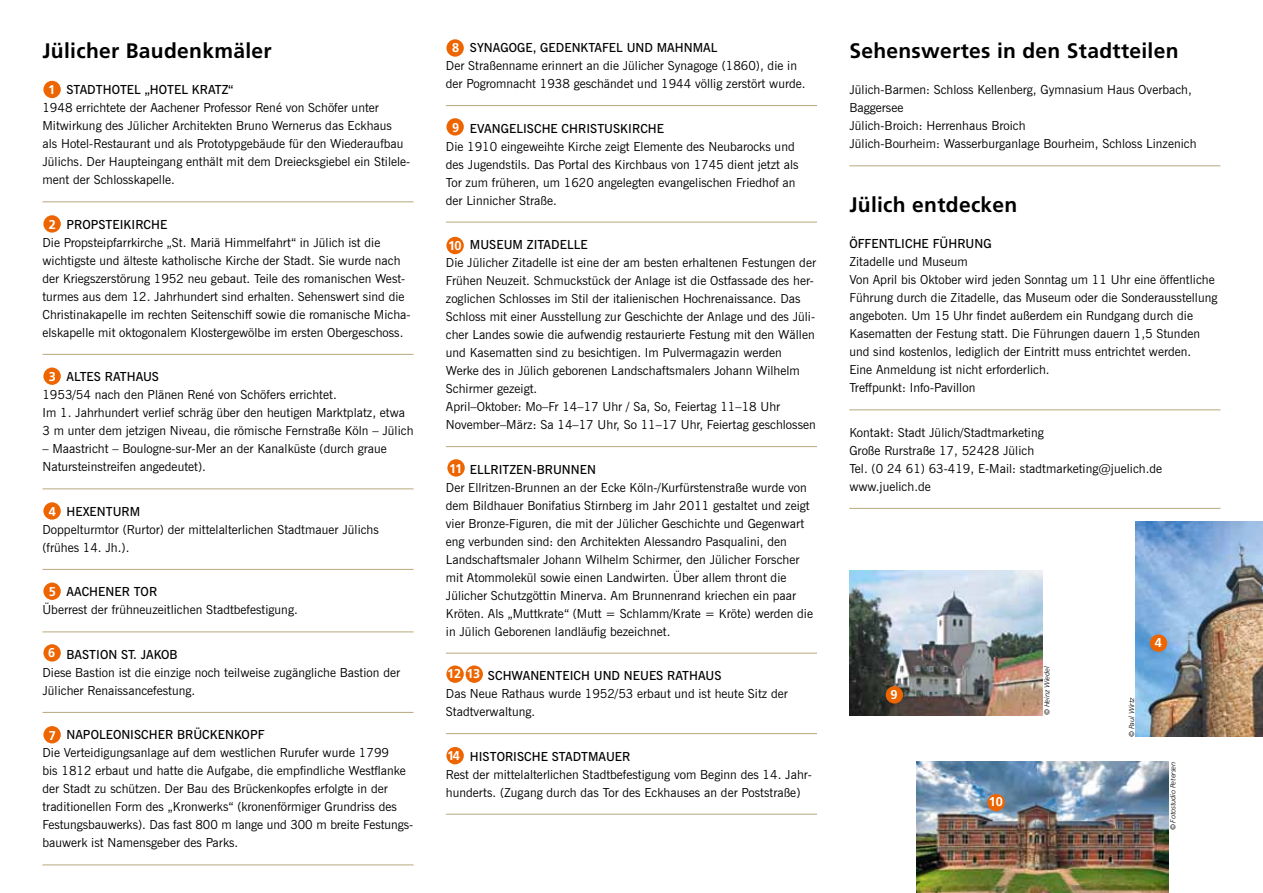
<style>
.page{position:relative;width:1263px;height:893px;background:#fff}
.page>*{position:absolute;margin:0;border:0;box-sizing:border-box;transform-origin:0 0}
.t1{font:700 21px "Frutiger LT";letter-spacing:.015em;color:#000}
.t2{font:700 12.75px "Frutiger LT";letter-spacing:-.035em;color:#fff}
.t3{font:12.45px/18px "News Gothic BT";color:#000}
.t4{font:600 12.45px "News Gothic BT";color:#000}
.t5{font:italic 300 7.2px "Frutiger LT";color:#000}
</style>
<div class="page">
<img style="left:916px;top:761px;width:253px;height:132px">
<hr style="left:42px;top:201px;width:372px;height:1px;background:#b7a87d">
<hr style="left:42px;top:354px;width:372px;height:1px;background:#b7a87d">
<hr style="left:42px;top:488px;width:372px;height:1px;background:#b7a87d">
<hr style="left:42px;top:569px;width:372px;height:1px;background:#b7a87d">
<hr style="left:42px;top:631px;width:372px;height:1px;background:#b7a87d">
<hr style="left:42px;top:712px;width:372px;height:1px;background:#b7a87d">
<hr style="left:42px;top:864px;width:372px;height:1px;background:#b7a87d">
<hr style="left:446px;top:105px;width:371px;height:1px;background:#b7a87d">
<hr style="left:446px;top:222px;width:371px;height:1px;background:#b7a87d">
<hr style="left:446px;top:446px;width:371px;height:1px;background:#b7a87d">
<hr style="left:446px;top:653px;width:371px;height:1px;background:#b7a87d">
<hr style="left:446px;top:733px;width:371px;height:1px;background:#b7a87d">
<hr style="left:446px;top:814px;width:371px;height:1px;background:#b7a87d">
<hr style="left:849px;top:165px;width:371px;height:1px;background:#b7a87d">
<hr style="left:849px;top:409px;width:371px;height:1px;background:#b7a87d">
<hr style="left:849px;top:508px;width:371px;height:1px;background:#b7a87d">
<div style="left:43px;top:81px;width:18px;height:17px;background:#ec6500;border-radius:50%"></div>
<div style="left:43px;top:583px;width:18px;height:17px;background:#ec6500;border-radius:50%"></div>
<div style="left:446px;top:237px;width:18px;height:17px;background:#ec6500;border-radius:50%"></div>
<div style="left:466px;top:665px;width:17px;height:18px;background:#ec6500;border-radius:50%"></div>
<div style="left:43px;top:367px;width:18px;height:18px;background:#ec6500;border-radius:50%"></div>
<div style="left:446px;top:39px;width:18px;height:18px;background:#ec6500;border-radius:50%"></div>
<div style="left:446px;top:747px;width:18px;height:17px;background:#ec6500;border-radius:50%"></div>
<div style="left:43px;top:215px;width:18px;height:18px;background:#ec6500;border-radius:50%"></div>
<div style="left:43px;top:644px;width:18px;height:18px;background:#ec6500;border-radius:50%"></div>
<div style="left:43px;top:726px;width:18px;height:17px;background:#ec6500;border-radius:50%"></div>
<div style="left:447px;top:459px;width:18px;height:18px;background:#ec6500;border-radius:50%"></div>
<div style="left:987px;top:794px;width:18px;height:17px;background:#ec6500;border-radius:50%"></div>
<div style="left:43px;top:502px;width:18px;height:18px;background:#ec6500;border-radius:50%"></div>
<div style="left:446px;top:118px;width:18px;height:18px;background:#ec6500;border-radius:50%"></div>
<div style="left:446px;top:665px;width:18px;height:18px;background:#ec6500;border-radius:50%"></div>
<img style="left:849px;top:571px;width:193px;height:145px">
<div style="left:886px;top:686px;width:17px;height:18px;background:#ec6500;border-radius:50%"></div>
<img style="left:1135px;top:522px;width:128px;height:214px">
<div style="left:1150px;top:634px;width:17px;height:18px;background:#ec6500;border-radius:50%"></div>
<h1 class="t1" style="left:42px;top:39px;width:231px">Jülicher Baudenkmäler</h1>
<p class="t4" style="left:66px;top:82px;width:168px">STADTHOTEL „HOTEL KRATZ“</p>
<p class="t3" style="left:42px;top:99px;width:369px">1948 errichtete der Aachener Professor René von Schöfer unter Mitwirkung des Jülicher Architekten Bruno Wernerus das Eckhaus<br>als Hotel-Restaurant und als Prototypgebäude für den Wiederaufbau Jülichs. Der Haupteingang enthält mit dem Dreiecksgiebel ein Stilele&shy;ment der Schlosskapelle.</p>
<p class="t4" style="left:66px;top:217px;width:102px">PROPSTEIKIRCHE</p>
<p class="t3" style="left:42px;top:233px;width:370px">Die Propsteipfarrkirche „St. Mariä Himmelfahrt“ in Jülich ist die wichtigste und älteste katholische Kirche der Stadt. Sie wurde nach der Kriegszerstörung 1952 neu gebaut. Teile des romanischen West&shy;turmes aus dem 12. Jahrhundert sind erhalten. Sehenswert sind die Christinakapelle im rechten Seitenschiff sowie die romanische Micha&shy;elskapelle mit oktogonalem Klostergewölbe im ersten Obergeschoss.</p>
<p class="t4" style="left:42px;top:369px;width:17px">A</p>
<p class="t4" style="left:74px;top:369px;width:86px">LTES RATHAUS</p>
<p class="t3" style="left:42px;top:386px;width:373px">1953/54 nach den Plänen René von Schöfers errichtet.<br>Im 1. Jahrhundert verlief schräg über den heutigen Marktplatz, etwa<br>3 m unter dem jetzigen Niveau, die römische Fernstraße Köln – Jülich</p>
<p class="t3" style="left:42px;top:440px;width:346px">– Maastricht – Boulogne-sur-Mer an der Kanalküste (durch graue<br>Natursteinstreifen angedeutet).</p>
<p class="t4" style="left:42px;top:504px;width:17px">H</p>
<p class="t4" style="left:75px;top:504px;width:66px">EXENTURM</p>
<p class="t3" style="left:42px;top:520px;width:338px">Doppelturmtor (Rurtor) der mittelalterlichen Stadtmauer Jülichs (frühes 14. Jh.).</p>
<p class="t4" style="left:42px;top:584px;width:17px">A</p>
<p class="t4" style="left:74px;top:584px;width:85px">ACHENER TOR</p>
<p class="t3" style="left:42px;top:601px;width:257px">Überrest der frühneuzeitlichen Stadtbefestigung.</p>
<p class="t4" style="left:66px;top:647px;width:111px">BASTION ST. JAKOB</p>
<p class="t3" style="left:42px;top:663px;width:359px">Diese Bastion ist die einzige noch teilweise zugängliche Bastion der<br>Jülicher Renaissancefestung.</p>
<p class="t4" style="left:42px;top:727px;width:17px">N</p>
<p class="t4" style="left:75px;top:727px;width:191px">APOLEONISCHER BRÜCKENKOPF</p>
<p class="t3" style="left:42px;top:744px;width:372px">Die Verteidigungsanlage auf dem westlichen Rurufer wurde 1799<br>bis 1812 erbaut und hatte die Aufgabe, die empfindliche Westflanke der Stadt zu schützen. Der Bau des Brückenkopfes erfolgte in der traditionellen Form des „Kronwerks“ (kronenförmiger Grundriss des Festungsbauwerks). Das fast 800 m lange und 300 m breite Festungs&shy;bauwerk ist Namensgeber des Parks.</p>
<p class="t2" style="left:48px;top:82px;width:9px">1</p>
<p class="t2" style="left:49px;top:217px;width:9px">2</p>
<p class="t2" style="left:49px;top:369px;width:9px">3</p>
<p class="t2" style="left:49px;top:504px;width:9px">4</p>
<p class="t2" style="left:49px;top:584px;width:9px">5</p>
<p class="t2" style="left:48px;top:645px;width:9px">6</p>
<p class="t2" style="left:49px;top:728px;width:9px">7</p>
<p class="t4" style="left:470px;top:40px;width:249px">SYNAGOGE, GEDENKTAFEL UND MAHNMAL</p>
<p class="t3" style="left:446px;top:57px;width:361px">Der Straßenname erinnert an die Jülicher Synagoge (1860), die in der Pogromnacht 1938 geschändet und 1944 völlig zerstört wurde.</p>
<p class="t4" style="left:446px;top:121px;width:17px">E</p>
<p class="t4" style="left:477px;top:121px;width:188px">VANGELISCHE CHRISTUSKIRCHE</p>
<p class="t3" style="left:446px;top:137px;width:354px">Die 1910 eingeweihte Kirche zeigt Elemente des Neubarocks und des Jugendstils. Das Portal des Kirchbaus von 1745 dient jetzt als Tor zum früheren, um 1620 angelegten evangelischen Friedhof an der Linnicher Straße.</p>
<p class="t4" style="left:446px;top:237px;width:18px">M</p>
<p class="t4" style="left:480px;top:237px;width:109px">USEUM ZITADELLE</p>
<p class="t3" style="left:446px;top:254px;width:372px">Die Jülicher Zitadelle ist eine der am besten erhaltenen Festungen der Frühen Neuzeit. Schmuckstück der Anlage ist die Ostfassade des her&shy;zoglichen Schlosses im Stil der italienischen Hochrenaissance. Das Schloss mit einer Ausstellung zur Geschichte der Anlage und des Jüli&shy;cher Landes sowie die aufwendig restaurierte Festung mit den Wällen und Kasematten sind zu besichtigen. Im Pulvermagazin werden Werke des in Jülich geborenen Landschaftsmalers Johann Wilhelm Schirmer gezeigt.<br>April–Oktober: Mo–Fr 14–17 Uhr / Sa, So, Feiertag 11–18 Uhr November–März: Sa 14–17 Uhr, So 11–17 Uhr, Feiertag geschlossen</p>
<p class="t4" style="left:446px;top:462px;width:17px">E</p>
<p class="t4" style="left:477px;top:462px;width:120px">LLRITZEN-BRUNNEN</p>
<p class="t3" style="left:446px;top:478px;width:369px">Der Ellritzen-Brunnen an der Ecke Köln-/Kurfürstenstraße wurde von dem Bildhauer Bonifatius Stirnberg im Jahr 2011 gestaltet und zeigt vier Bronze-Figuren, die mit der Jülicher Geschichte und Gegenwart eng verbunden sind: den Architekten Alessandro Pasqualini, den Landschaftsmaler Johann Wilhelm Schirmer, den Jülicher Forscher mit Atommolekül sowie einen Landwirten. Über allem thront die Jülicher Schutzgöttin Minerva. Am Brunnenrand kriechen ein paar Kröten. Als „Muttkrate“ (Mutt = Schlamm/Krate = Kröte) werden die in Jülich Geborenen landläufig bezeichnet.</p>
<p class="t4" style="left:488px;top:668px;width:234px">SCHWANENTEICH UND N EUES RATHAUS</p>
<p class="t3" style="left:446px;top:685px;width:343px">Das Neue Rathaus wurde 1952/53 erbaut und ist heute Sitz der<br>Stadtverwaltung.</p>
<p class="t4" style="left:470px;top:749px;width:162px">HISTORISCHE STADTMAUER</p>
<p class="t3" style="left:446px;top:765px;width:367px">Rest der mittelalterlichen Stadtbefestigung vom Beginn des 14. Jahr&shy;hunderts. (Zugang durch das Tor des Eckhauses an der Poststraße)</p>
<p class="t2" style="left:452px;top:40px;width:9px">8</p>
<p class="t2" style="left:452px;top:120px;width:9px">9</p>
<p class="t2" style="left:448px;top:238px;width:15px">10</p>
<p class="t2" style="left:449px;top:461px;width:14px">11</p>
<p class="t2" style="left:447px;top:666px;width:35px">12 13</p>
<p class="t2" style="left:447px;top:748px;width:14px">14</p>
<h1 class="t1" style="left:849px;top:39px;width:331px">Sehenswertes in den Stadtteilen</h1>
<p class="t3" style="left:849px;top:81px;width:349px">Jülich-Barmen: Schloss Kellenberg, Gymnasium Haus Overbach, Baggersee<br>Jülich-Broich: Herrenhaus Broich<br>Jülich-Bourheim: Wasserburganlage Bourheim, Schloss Linzenich</p>
<h1 class="t1" style="left:849px;top:193px;width:170px">Jülich entdecken</h1>
<p class="t4" style="left:849px;top:236px;width:144px">ÖFFENTLICHE FÜHRUNG</p>
<p class="t3" style="left:849px;top:253px;width:370px">Zitadelle und Museum<br>Von April bis Oktober wird jeden Sonntag um 11 Uhr eine öffentliche Führung durch die Zitadelle, das Museum oder die Sonderausstellung angeboten. Um 15 Uhr findet außerdem ein Rundgang durch die Kasematten der Festung statt. Die Führungen dauern 1,5 Stunden und sind kostenlos, lediglich der Eintritt muss entrichtet werden.<br>Eine Anmeldung ist nicht erforderlich.<br>Treffpunkt: Info-Pavillon</p>
<p class="t3" style="left:849px;top:423px;width:314px">Kontakt: Stadt Jülich/Stadtmarketing<br>Große Rurstraße 17, 52428 Jülich<br>Tel. (0 24 61) 63-419, E-Mail: stadtmarketing@juelich.de www.juelich.de</p>
<p class="t2" style="left:890px;top:687px;width:9px">9</p>
<p class="t2" style="left:989px;top:794px;width:16px">10</p>
<p class="t5" style="left:1043px;top:715px;width:50px;rotate:-90deg">© Heinz Wiedel</p>
<p class="t5" style="left:1127px;top:737px;width:41px;rotate:-90deg">© Paul Wirtz</p>
<p class="t2" style="left:1155px;top:635px;width:9px">4</p>
<p class="t5" style="left:1169px;top:830px;width:70px;rotate:-90deg">© Fotostudio Petersen</p>
</div>
